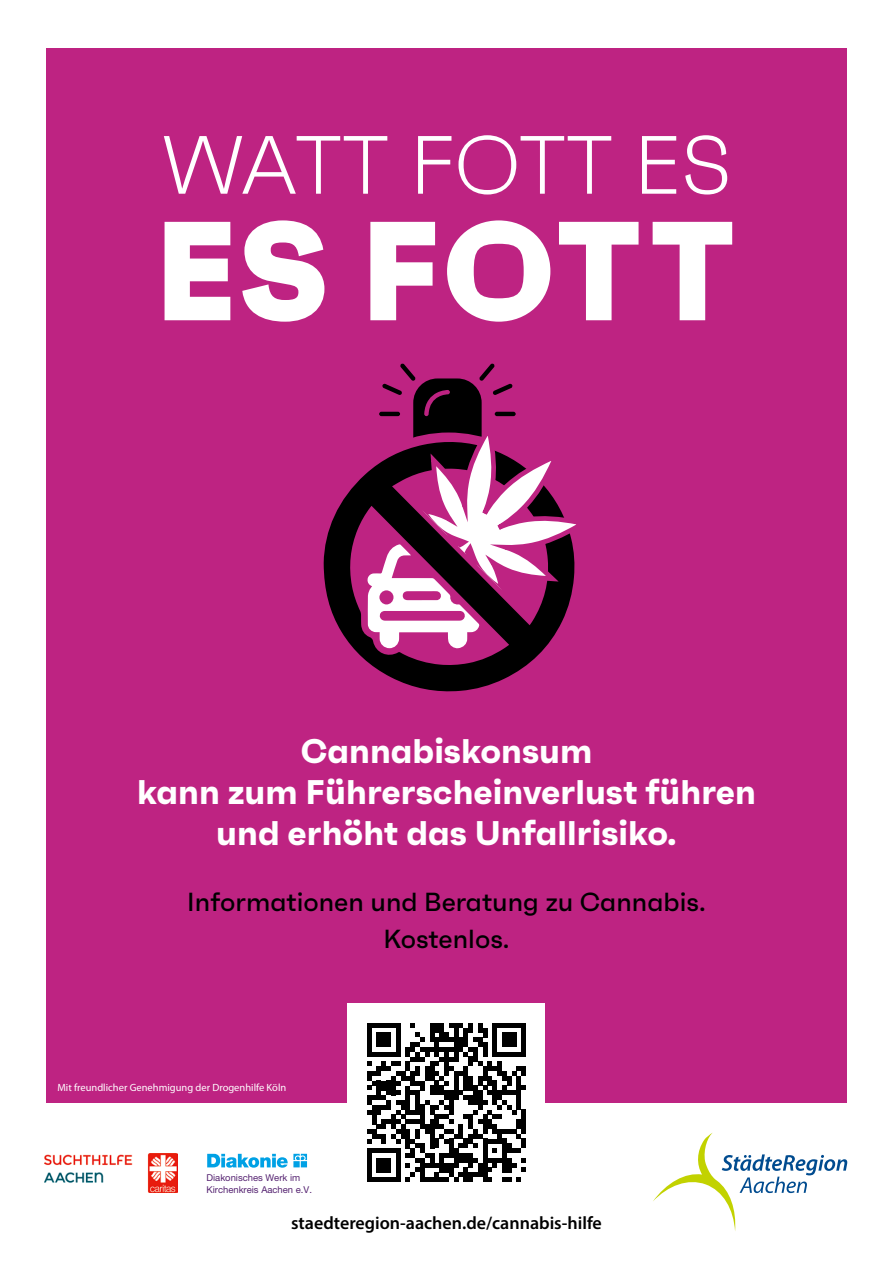
<style>
.page{position:relative;width:893px;height:1263px;background:#fff}
.page>*{position:absolute;margin:0;border:0;box-sizing:border-box;transform-origin:0 0}
.t1{font:800 140.62px "Faktum";color:#fff}
.t2{font:300 82.35px "Faktum";color:#fff}
.t3{font:700 34.12px/41px "Faktum";color:#fff;text-align:center}
.t4{font:500 26.1px/37px "Faktum";color:#000;text-align:center}
.t5{font:600 18px "Myriad Pro";color:#000}
.t6{font:10.5px "Myriad Pro";color:#fff}
.t7{font:9.45px/11px "Helvetica Neue LT";color:#552371}
</style>
<div class="page">
<div style="left:47px;top:48px;width:799px;height:1054px;background:#be2382"></div>
<svg style="left:324px;top:473px;width:220px;height:219px"></svg>
<svg style="left:367px;top:363px;width:209px;height:286px"></svg>
<svg style="left:653px;top:1132px;width:194px;height:99px"></svg>
<div style="left:348px;top:1003px;width:197px;height:198px;background:#fff"></div>
<svg style="left:367px;top:1023px;width:159px;height:159px"></svg>
<img style="left:45px;top:1153px;width:132px;height:40px">
<svg style="left:207px;top:1154px;width:100px;height:14px"></svg>
<h2 class="t2" style="left:162px;top:116px;width:570px">WATT FOTT ES</h2>
<h1 class="t1" style="left:154px;top:178px;width:587px">ES FOTT</h1>
<p class="t3" style="left:137px;top:730px;width:620px">Cannabiskonsum<br>kann zum Führerscheinverlust führen und erhöht das Unfallrisiko.</p>
<p class="t4" style="left:187px;top:882px;width:520px">Informationen und Beratung zu Cannabis.<br>Kostenlos.</p>
<p class="t6" style="left:57px;top:1081px;width:230px">Mit freundlicher Genehmigung der Drogenhilfe Köln</p>
<p class="t7" style="left:206px;top:1172px;width:107px">Diakonisches Werk im<br>Kirchenkreis Aachen e.V.</p>
<p class="t5" style="left:291px;top:1212px;width:312px">staedteregion-aachen.de/cannabis-hilfe</p>
</div>
